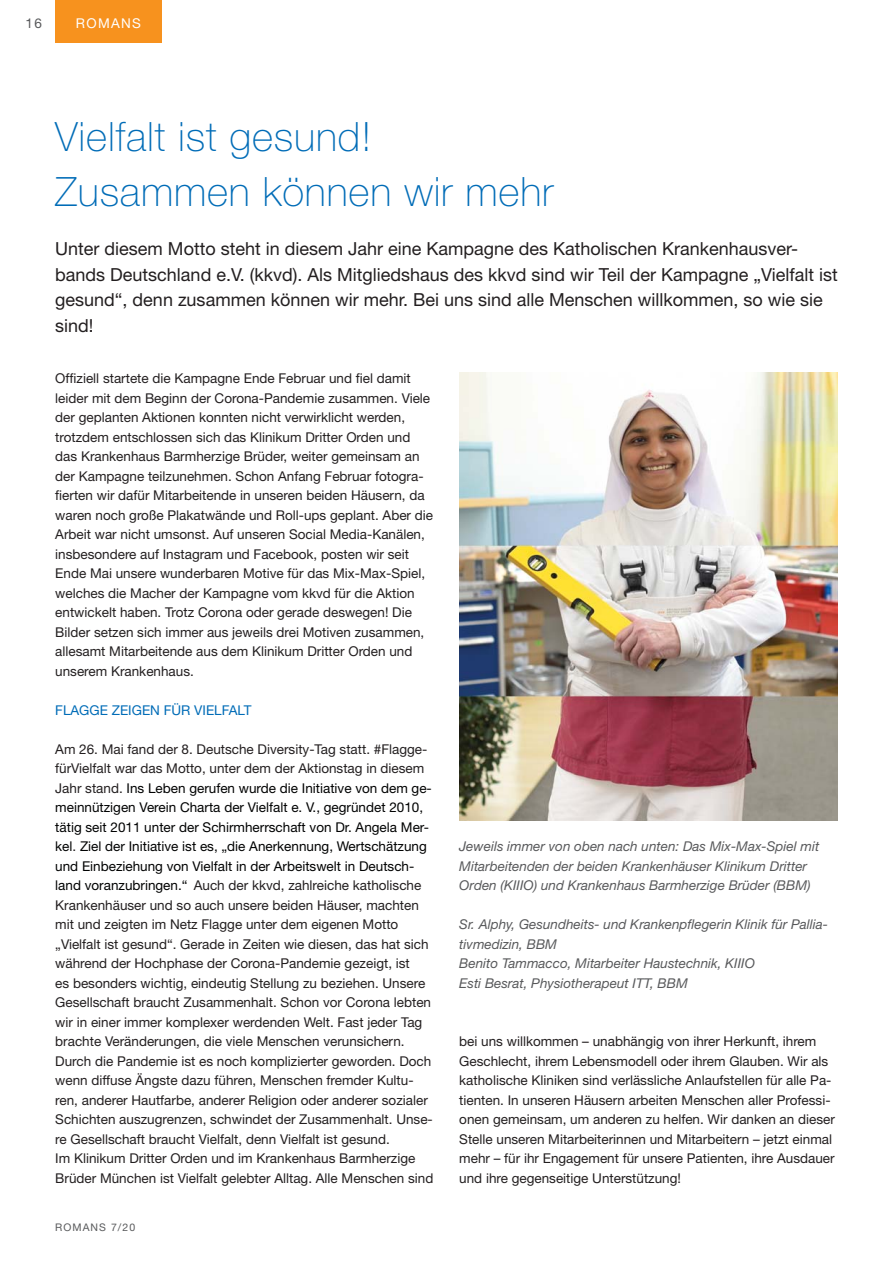
<style>
.page{position:relative;width:893px;height:1263px;background:#fff}
.page>*{position:absolute;margin:0;border:0;box-sizing:border-box;transform-origin:0 0}
.t1{font:100 40.5px/55.2px "Helvetica Neue";letter-spacing:.02em;color:#006cb7}
.t2{font:18px/25.5px "Helvetica Neue";color:#231f20}
.t3{font:13.5px/19.5px "Helvetica Neue";color:#231f20}
.t4{font:italic 13.5px/19.5px "Helvetica Neue";color:#58595b}
.t5{font:13.5px "Helvetica Neue";color:#006cb7}
.t6{font:13.5px "Helvetica Neue";letter-spacing:.1em;color:#fff}
.t7{font:13.5px "Helvetica Neue";color:#58595b}
.t8{font:10.5px "Helvetica Neue";letter-spacing:.1em;color:#58595b}
.s1{color:#010202}
</style>
<div class="page">
<img style="left:459px;top:373px;width:379px;height:448px">
<div style="left:55px;top:0;width:107px;height:43px;background:#f7921e"></div>
<p class="t7" style="left:26px;top:18px;width:18px">16</p>
<p class="t6" style="left:76px;top:18px;width:67px">ROMANS</p>
<h1 class="t1" style="left:55px;top:113px;width:500px">Vielfalt ist gesund!<br>Zusammen können wir mehr</h1>
<p class="t2" style="left:55px;top:238px;width:784px">Unter diesem Motto steht in diesem Jahr eine Kampagne des Katholischen Krankenhausver&shy;bands Deutschland e.V. (kkvd). Als Mitgliedshaus des kkvd sind wir Teil der Kampagne „Vielfalt ist gesund“, denn zusammen können wir mehr. Bei uns sind alle Menschen willkommen, so wie sie sind!</p>
<p class="t3" style="left:55px;top:370px;width:379px">Offiziell startete die Kampagne Ende Februar und fiel damit leider mit dem Beginn der Corona-Pandemie zusammen. Viele der geplanten Aktionen konnten nicht verwirklicht werden, trotzdem entschlossen sich das Klinikum Dritter Orden und das Krankenhaus Barmherzige Brüder, weiter gemeinsam an der Kampagne teilzunehmen. Schon Anfang Februar fotogra&shy;fierten wir dafür Mitarbeitende in unseren beiden Häusern, da waren noch große Plakatwände und Roll-ups geplant. Aber die Arbeit war nicht umsonst. Auf unseren Social Media-Kanälen, insbesondere auf Instagram und Facebook, posten wir seit Ende Mai unsere wunderbaren Motive für das Mix-Max-Spiel, welches die Macher der Kampagne vom kkvd für die Aktion entwickelt haben. Trotz Corona oder gerade deswegen! Die Bilder setzen sich immer aus jeweils drei Motiven zusammen, allesamt Mitarbeitende aus dem Klinikum Dritter Orden und unserem Krankenhaus.</p>
<p class="t5" style="left:55px;top:705px;width:198px">FLAGGE ZEIGEN FÜR VIELFALT</p>
<p class="t3" style="left:55px;top:740px;width:380px">Am 26. Mai fand der 8. Deutsche Diversity-Tag statt. #Flagge&shy;fürVielfalt war das Motto, unter dem der Aktionstag in diesem Jahr stand. <span class="s1">Ins Leben gerufen wurde die Initiative von dem ge&shy;meinnützigen Verein Charta der Vielfalt e. V., gegründet 2010, tätig seit 2011 unter der Schirmherrschaft von Dr. Angela Mer&shy;kel</span>. <span class="s1">Ziel der Initiative ist es, „die Anerkennung, Wertschätzung und Einbeziehung von Vielfalt in der Arbeitswelt in Deutsch&shy;land voranzubringen.“</span> Auch der kkvd, zahlreiche katholische Krankenhäuser und so auch unsere beiden Häuser, machten mit und zeigten im Netz Flagge unter dem eigenen Motto „Vielfalt ist gesund“. Gerade in Zeiten wie diesen, das hat sich während der Hochphase der Corona-Pandemie gezeigt, ist<br>es besonders wichtig, eindeutig Stellung zu beziehen. Unsere Gesellschaft braucht Zusammenhalt. Schon vor Corona lebten wir in einer immer komplexer werdenden Welt. Fast jeder Tag brachte Veränderungen, die viele Menschen verunsichern.<br>Durch die Pandemie ist es noch komplizierter geworden. Doch wenn diffuse Ängste dazu führen, Menschen fremder Kultu&shy;ren, anderer Hautfarbe, anderer Religion oder anderer sozialer Schichten auszugrenzen, schwindet der Zusammenhalt. Unse&shy;re Gesellschaft braucht Vielfalt, denn Vielfalt ist gesund.<br>Im Klinikum Dritter Orden und im Krankenhaus Barmherzige Brüder München ist Vielfalt gelebter Alltag. Alle Menschen sind</p>
<p class="t8" style="left:55px;top:1223px;width:81px">ROMANS 7/20</p>
<p class="t4" style="left:459px;top:838px;width:362px">Jeweils immer von oben nach unten: Das Mix-Max-Spiel mit<br>Mitarbeitenden de r beiden Krankenhäuser Klinikum Dritter<br>Orden (KIIIO) und Krankenhaus Barmherzige Brüder (BBM)</p>
<p class="t4" style="left:459px;top:916px;width:370px">Sr. Alphy, Gesundheits- und Krankenpflegerin Klinik für Pallia&shy;tivmedizin, BBM<br>Benito Tammacco, Mitarbeiter Haustechnik, KIIIO<br>Esti Besrat, Physiotherapeut ITT, BBM</p>
<p class="t3" style="left:459px;top:1033px;width:377px">bei uns willkommen – unabhängig von ihrer Herkunft, ihrem Geschlecht, ihrem Lebensmodell oder ihrem Glauben. Wir als katholische Kliniken sind verlässliche Anlaufstellen für alle Pa&shy;tienten. In unseren Häusern arbeiten Menschen aller Professi&shy;onen gemeinsam, um anderen zu helfen. Wir danken an dieser Stelle unseren Mitarbeiterinnen und Mitarbeitern – jetzt einmal mehr – für ihr Engagement für unsere Patienten, ihre Ausdauer und ihre gegenseitige Unterstützung!</p>
</div>
